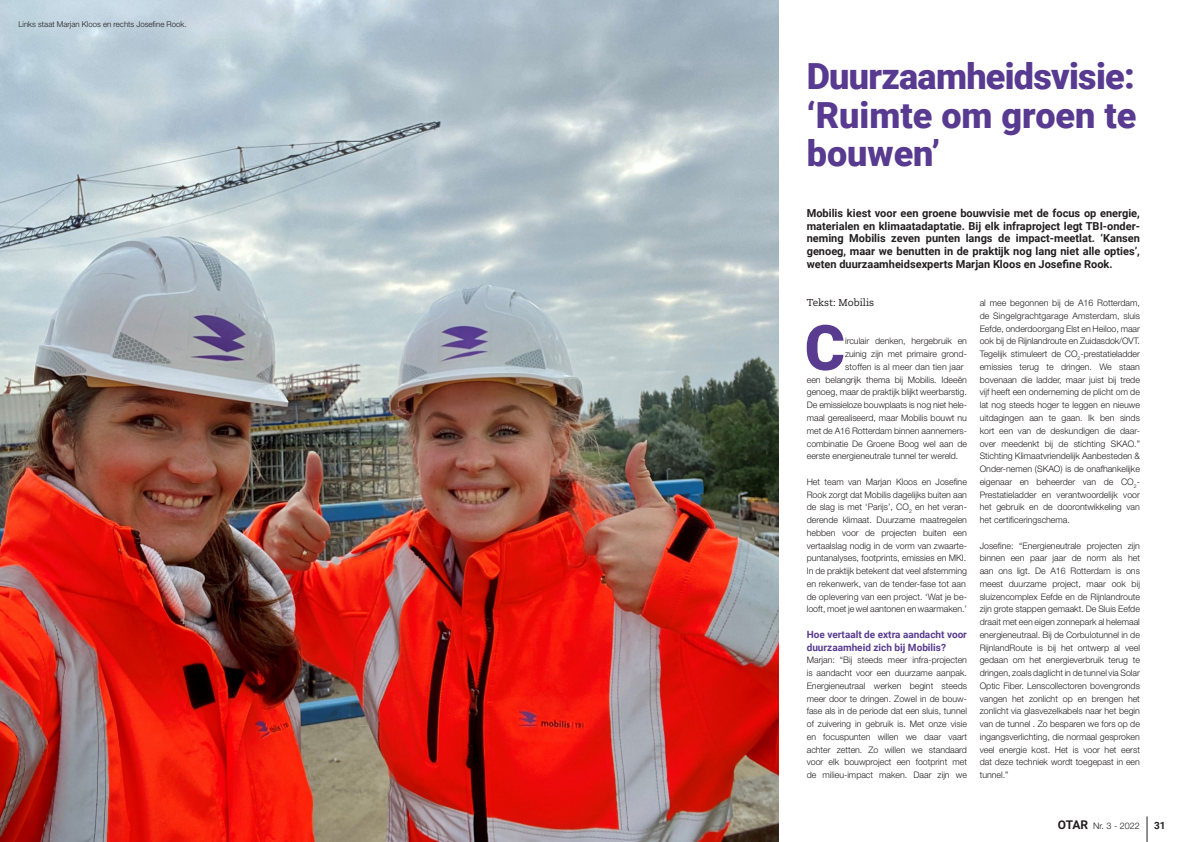
<style>
.page{position:relative;width:1191px;height:842px;background:#fff}
.page>*{position:absolute;margin:0;border:0;box-sizing:border-box;transform-origin:0 0}
.plat_ini{font:900 62.8px "Roboto";color:#593c90}
.kop{font:900 36px/38.3px "Roboto";color:#583a90}
.kop-2{font:900 36px "Roboto";letter-spacing:-.02em;color:#583a90}
.intro{font:700 11px/12.8px "Roboto";color:#231f20;text-align:justify}
.tussenkop{font:700 10px/12.8px "Roboto";color:#593c90}
.auteur{font:10px "Caecilia LT Std";color:#231f20}
.t1{font:700 10px "Roboto";color:#231f20}
.plat_red{font:300 9px/12.8px "Helvetica Neue LT Std";color:#231f20;text-align:justify}
.plat_red-2{font:300 8px "Helvetica Neue LT Std";color:#231f20}
.s1{font-family:"Roboto";font-weight:700;font-size:12px}
</style>
<div class="page">
<svg style="left:1146px;top:816px;width:1px;height:26px"></svg>
<img style="left:0;top:0;width:778px;height:842px">
<p class="plat_red-2" style="left:18px;top:19px;width:170px">Links staat Marjan Kloos en rechts Josefine Rook.</p>
<p class="kop-2" style="left:806px;top:51px;width:330px">Duurzaamheidsvisie:</p>
<p class="kop" style="left:806px;top:94px;width:331px">‘Ruimte om groen te bouwen’</p>
<p class="intro" style="left:806px;top:206px;width:335px">Mobilis kiest voor een groene bouwvisie met de focus op energie, materialen en klimaatadaptatie. Bij elk infraproject legt TBI-onder&shy;neming Mobilis zeven punten langs de impact-meetlat. ‘Kansen genoeg, maar we benutten in de praktijk nog lang niet alle opties’, weten duurzaamheidsexperts Marjan Kloos en Josefine Rook.</p>
<p class="auteur" style="left:806px;top:297px;width:69px">Tekst: Mobilis</p>
<p class="plat_red" style="left:979px;top:296px;width:162px">al mee begonnen bij de A16 Rotterdam, de Singelgrachtgarage Amsterdam, sluis Eefde, onderdoorgang Elst en Heiloo, maar ook bij de Rijnlandroute en Zuidasdok/OVT.</p>
<p class="plat_red" style="left:979px;top:347px;width:162px">Tegelijk stimuleert de CO<sub>2</sub>-prestatieladder emissies terug te dringen. We staan bovenaan die ladder, maar juist bij trede vijf heeft een onderneming de plicht om de lat nog steeds hoger te leggen en nieuwe uitdagingen aan te gaan. Ik ben sinds kort een van de deskundigen die daar&shy;over meedenkt bij de stichting SKAO.” Stichting Klimaatvriendelijk Aanbesteden &amp; Onder-nemen (SKAO) is de onafhankelijke eigenaar en beheerder van de CO<sub>2</sub>- Prestatieladder en verantwoordelijk voor het gebruik en de doorontwikkeling van het certificeringschema.</p>
<p class="plat_red" style="left:979px;top:539px;width:162px">Josefine: “Energieneutrale projecten zijn binnen een paar jaar de norm als het aan ons ligt. De A16 Rotterdam is ons meest duurzame project, maar ook bij sluizencomplex Eefde en de Rijnlandroute zijn grote stappen gemaakt. De Sluis Eefde draait met een eigen zonnepark al helemaal energieneutraal. Bij de Corbulotunnel in de RijnlandRoute is bij het ontwerp al veel gedaan om het energieverbruik terug te dringen, zoals daglicht in de tunnel via Solar Optic Fiber. Lenscollectoren bovengronds vangen het zonlicht op en brengen het zonlicht via glasvezelkabels naar het begin van de tunnel . Zo besparen we fors op de ingangsverlichting, die normaal gesproken veel energie kost. Het is voor het eerst dat deze techniek wordt toegepast in een tunnel.”</p>
<p class="plat_ini" style="left:804px;top:304px;width:42px">C</p>
<p class="plat_red" style="left:845px;top:335px;width:123px">irculair denken, hergebruik en zuinig zijn met primaire grond&shy;stoffen is al meer dan tien jaar</p>
<p class="plat_red" style="left:806px;top:373px;width:162px">een belangrijk thema bij Mobilis. Ideeën genoeg, maar de praktijk blijkt weerbarstig.<br>De emissieloze bouwplaats is nog niet hele-</p>
<p class="plat_red" style="left:806px;top:411px;width:162px">maal gerealiseerd, maar Mobilis bouwt nu met de A16 Rotterdam binnen aannemers&shy;combinatie De Groene Boog wel aan de eerste energieneutrale tunnel ter wereld.</p>
<p class="plat_red" style="left:806px;top:475px;width:162px">Het team van Marjan Kloos en Josefine<br>Rook zorgt dat Mobilis dagelijks buiten aan</p>
<p class="plat_red" style="left:806px;top:500px;width:162px">de slag is met ‘Parijs’, CO<sub>2</sub> en het veran&shy;derende klimaat. Duurzame maatregelen hebben voor de projecten buiten een vertaalslag nodig in de vorm van zwaarte&shy;puntanalyses, footprints, emissies en MKI.</p>
<p class="plat_red" style="left:806px;top:564px;width:162px">In de praktijk betekent dat veel afstemming en rekenwerk, van de tender-fase tot aan</p>
<p class="plat_red" style="left:806px;top:590px;width:162px">de oplevering van een project. ‘Wat je be-</p>
<p class="plat_red" style="left:806px;top:602px;width:162px">looft, moet je wel aantonen en waarmaken.’</p>
<p class="tussenkop" style="left:806px;top:627px;width:162px">Hoe vertaalt de extra aandacht voor duurzaamheid zich bij Mobilis?</p>
<p class="plat_red" style="left:806px;top:654px;width:162px">Marjan: “Bij steeds meer infra-projecten is aandacht voor een duurzame aanpak.<br>Energieneutraal werken begint steeds meer door te dringen. Zowel in de bouw&shy;fase als in de periode dat een sluis, tunnel of zuivering in gebruik is. Met onze visie en focuspunten willen we daar vaart achter zetten. Zo willen we standaard voor elk bouwproject een footprint met de milieu-impact maken. Daar zijn we</p>
<p class="plat_red" style="left:1058px;top:819px;width:83px"><span class="s1">OTAR</span> Nr. 3 - 2022</p>
<p class="t1" style="left:1154px;top:819px;width:13px">31</p>
</div>
